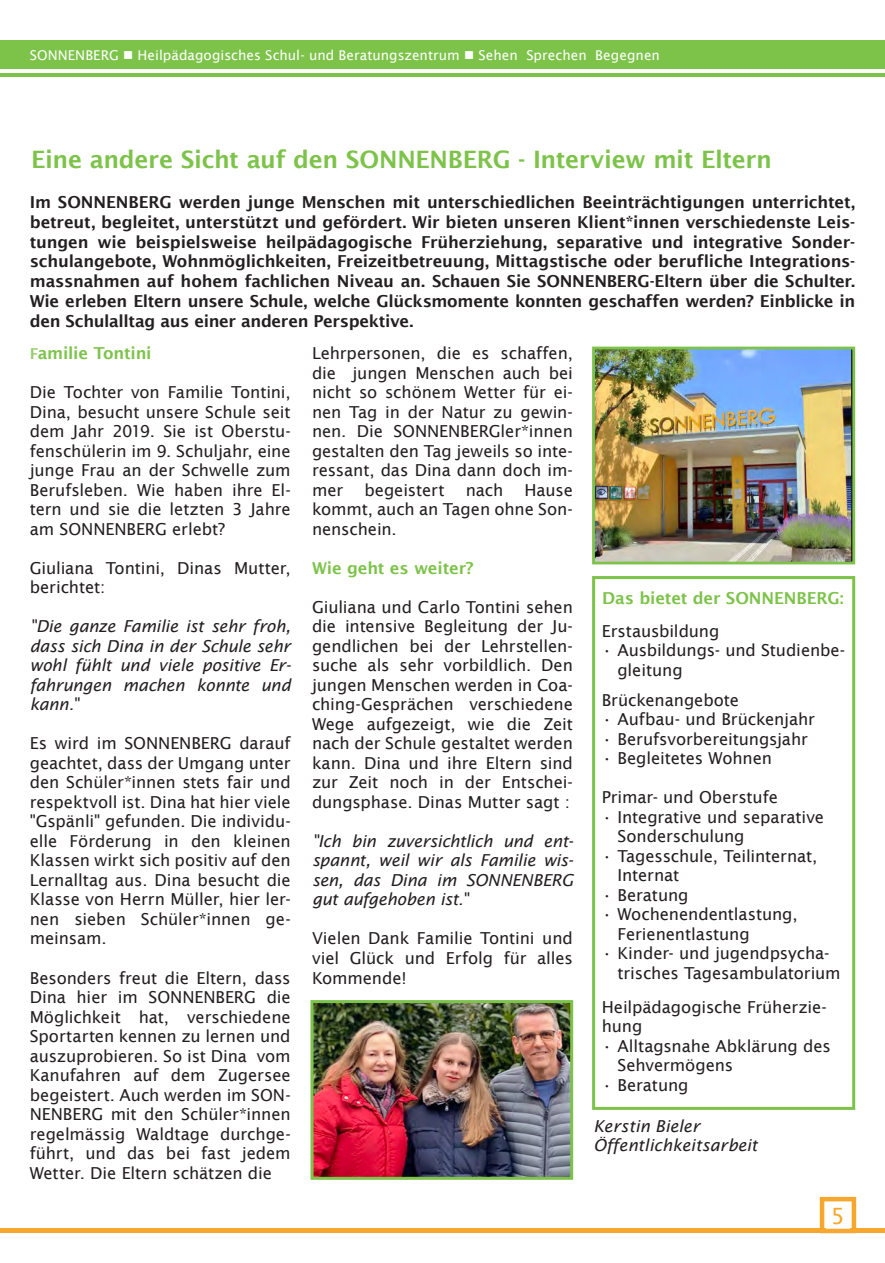
<style>
.page{position:relative;width:885px;height:1263px;background:#fff}
.page>*{position:absolute;margin:0;border:0;box-sizing:border-box;transform-origin:0 0}
._01_Titel{font:600 24px "Lucida Sans";letter-spacing:-.015em;color:#7dc34a}
.t1{font:22.5px "Lucida Sans";color:#f7a72d}
.t2{font:16.5px/19.5px "Lucida Sans";letter-spacing:-.005em;color:#231f20;text-align:justify}
._02_Lead{font:600 16.5px/19.8px "Lucida Sans";letter-spacing:-.02em;color:#231f20;text-align:justify}
.t3{font:italic 16.5px/19.5px "Lucida Sans";letter-spacing:-.01em;color:#231f20;text-align:justify}
._05_Aufzaehlung{font:600 16.5px "Lucida Sans";letter-spacing:-.01em;color:#7dc34a}
.t4{font:13.5px "Lucida Sans";letter-spacing:.005em;color:#fff}
.s1{font-size:15px;color:#97cc6b}
</style>
<div class="page">
<hr style="left:0;top:73px;width:884px;height:3px;background:#7dc34a">
<div style="left:0;top:40px;width:884px;height:29px;background:#7dc34a"></div>
<hr style="left:850px;top:1229px;width:34px;height:4px;background:#f7a72d">
<hr style="left:0;top:1229px;width:825px;height:4px;background:#f7a72d">
<div style="left:819px;top:1197px;width:37px;height:36px;border:4px solid #f7a72d"></div>
<img style="left:596px;top:351px;width:255px;height:209px">
<div style="left:592px;top:347px;width:263px;height:217px;border:3px solid #7dc34a"></div>
<img style="left:314px;top:1004px;width:255px;height:172px">
<div style="left:310px;top:1000px;width:263px;height:180px;border:3px solid #7dc34a"></div>
<div style="left:592px;top:576px;width:263px;height:534px;border:3px solid #7dc34a"></div>
<p class="t4" style="left:30px;top:48px;width:631px">SONNENBERG ■ Heilpädagogisches Schul- und Beratungszentrum ■ Sehen Sprechen Begegnen</p>
<p class="_01_Titel" style="left:31px;top:146px;width:742px">Eine andere Sicht auf den SONNENBERG - Interview mit Eltern</p>
<p class="_02_Lead" style="left:30px;top:192px;width:826px">Im SONNENBERG werden junge Menschen mit unterschiedlichen Beeinträchtigungen unterrichtet, betreut, begleitet, unterstützt und gefördert. Wir bieten unseren Klient*innen verschiedenste Leis&shy;tungen wie beispielsweise heilpädagogische Früherziehung, separative und integrative Sonder&shy;schulangebote, Wohnmöglichkeiten, Freizeitbetreuung, Mittagstische oder berufliche Integrations&shy;massnahmen auf hohem fachlichen Niveau an. Schauen Sie SONNENBERG-Eltern über die Schulter.<br>Wie erleben Eltern unsere Schule, welche Glücksmomente konnten geschaffen werden? Einblicke in den Schulalltag aus einer anderen Perspektive.</p>
<p class="_05_Aufzaehlung" style="left:30px;top:344px;width:123px"><span class="s1">F</span>amilie Tontini</p>
<p class="t2" style="left:30px;top:383px;width:262px">Die Tochter von Familie Tontini, Dina, besucht unsere Schule seit dem Jahr 2019. Sie ist Oberstu&shy;fenschülerin im 9. Schuljahr, eine junge Frau an der Schwelle zum Berufsleben. Wie haben ihre El&shy;tern und sie die letzten 3 Jahre am SONNENBERG erlebt?</p>
<p class="t2" style="left:30px;top:558px;width:262px">Giuliana Tontini, Dinas Mutter, berichtet:</p>
<p class="t3" style="left:30px;top:617px;width:263px">"Die ganze Familie ist sehr froh, dass sich Dina in der Schule sehr wohl fühlt und viele positive Er&shy;fahrungen machen konnte und kann."</p>
<p class="t2" style="left:30px;top:734px;width:262px">Es wird im SONNENBERG darauf geachtet, dass der Umgang unter den Schüler*innen stets fair und respektvoll ist. Dina hat hier viele "Gspänli" gefunden. Die individu&shy;elle Förderung in den kleinen Klassen wirkt sich positiv auf den Lernalltag aus. Dina besucht die Klasse von Herrn Müller, hier ler&shy;nen sieben Schüler*innen ge&shy;meinsam.</p>
<p class="t2" style="left:30px;top:968px;width:262px">Besonders freut die Eltern, dass Dina hier im SONNENBERG die Möglichkeit hat, verschiedene Sportarten kennen zu lernen und auszuprobieren. So ist Dina vom Kanufahren auf dem Zugersee begeistert. Auch werden im SON-NENBERG mit den Schüler*innen regelmässig Waldtage durchge&shy;führt, und das bei fast jedem Wetter. Die Eltern schätzen die</p>
<p class="t2" style="left:312px;top:344px;width:262px">Lehrpersonen, die es schaffen, die jungen Menschen auch bei nicht so schönem Wetter für ei&shy;nen Tag in der Natur zu gewin&shy;nen. Die SONNENBERGler*innen gestalten den Tag jeweils so inte&shy;ressant, das Dina dann doch im&shy;mer</p>
<p class="t2" style="left:364px;top:480px;width:82px">begeistert</p>
<p class="t2" style="left:465px;top:480px;width:39px">nach</p>
<p class="t2" style="left:312px;top:480px;width:262px;text-indent:212px">Hause kommt, auch an Tagen ohne Son&shy;nenschein.</p>
<p class="_05_Aufzaehlung" style="left:312px;top:559px;width:163px">Wie geht es weiter?</p>
<p class="t2" style="left:312px;top:597px;width:262px">Giuliana und Carlo Tontini sehen die intensive Begleitung der Ju&shy;gendlichen bei der Lehrstellen&shy;suche als sehr vorbildlich. Den jungen Menschen werden in Coa&shy;ching-Gesprächen verschiedene Wege aufgezeigt, wie die Zeit nach der Schule gestaltet werden kann. Dina und ihre Eltern sind zur Zeit noch in der Entschei&shy;dungsphase. Dinas Mutter sagt :</p>
<p class="t3" style="left:312px;top:831px;width:263px">"Ich bin zuversichtlich und ent&shy;spannt, weil wir als Familie wis&shy;sen, das Dina im SONNENBERG gut aufgehoben ist."</p>
<p class="t2" style="left:312px;top:929px;width:262px">Vielen Dank Familie Tontini und viel Glück und Erfolg für alles Kommende!</p>
<p class="_05_Aufzaehlung" style="left:602px;top:589px;width:243px">Das bietet der SONNENBERG:</p>
<p class="t2" style="left:601px;top:621px;width:119px">Erstausbildung</p>
<p class="t2" style="left:601px;top:640px;width:245px">• Ausbildungs- und Studienbe-</p>
<p class="t2" style="left:617px;top:660px;width:67px">gleitung</p>
<p class="t2" style="left:601px;top:690px;width:139px">Brückenangebote</p>
<p class="t2" style="left:601px;top:710px;width:214px">• Aufbau- und Brückenjahr</p>
<p class="t2" style="left:601px;top:729px;width:207px">• Berufsvorbereitungsjahr</p>
<p class="t2" style="left:601px;top:749px;width:172px">• Begleitetes Wohnen</p>
<p class="t2" style="left:601px;top:788px;width:177px">Primar- und Oberstufe</p>
<p class="t2" style="left:617px;top:807px;width:208px;text-indent:-16px">• Integrative und separative<br>Sonderschulung</p>
<p class="t2" style="left:601px;top:846px;width:217px">• Tagesschule, Teilinternat,</p>
<p class="t2" style="left:617px;top:866px;width:63px">Internat</p>
<p class="t2" style="left:601px;top:885px;width:88px">• Beratung</p>
<p class="t2" style="left:601px;top:904px;width:197px">• Wochenendentlastung,</p>
<p class="t2" style="left:617px;top:924px;width:134px">Ferienentlastung</p>
<p class="t2" style="left:601px;top:944px;width:229px">• Kinder- und jugendpsycha-</p>
<p class="t2" style="left:617px;top:963px;width:225px">trisches Tagesambulatorium</p>
<p class="t2" style="left:601px;top:997px;width:227px">Heilpädagogische Früherzie&shy;hung</p>
<p class="t2" style="left:617px;top:1036px;width:215px;text-indent:-16px">• Alltagsnahe Abklärung des<br>Sehvermögens</p>
<p class="t2" style="left:601px;top:1075px;width:88px">• Beratung</p>
<p class="t3" style="left:593px;top:1116px;width:165px">Kerstin Bieler<br>Öffentlichkeitsarbeit</p>
<p class="t1" style="left:830px;top:1203px;width:16px">5</p>
</div>
